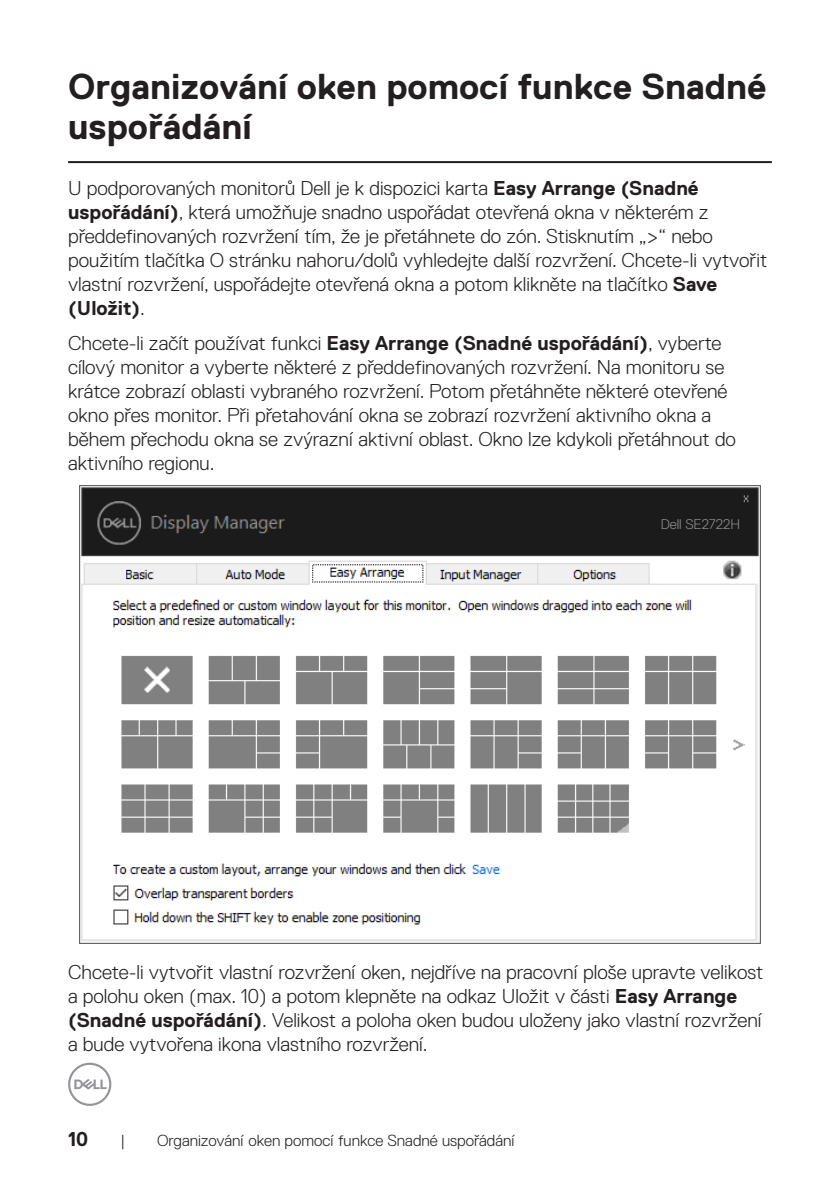
<style>
.page{position:relative;width:840px;height:1191px;background:#fff}
.page>*{position:absolute;margin:0;border:0;box-sizing:border-box;transform-origin:0 0}
.Head_1{font:700 36px/40px "Dell Replica";color:#231f20}
.Paragraph{font:300 20px/24px "Dell Replica";color:#231f20}
.t1{font:700 20px "Dell Replica";color:#231f20}
.t2{font:300 16px "Dell Replica";color:#231f20}
.t3{font:300 14px "Dell Replica";color:#939393}
.s1{font-weight:700}
</style>
<div class="page">
<svg style="left:68px;top:1062px;width:43px;height:44px"></svg>
<hr style="left:68px;top:161px;width:703px;height:2px;background:#231f20">
<img style="left:79px;top:485px;width:681px;height:459px">
<div style="left:630px;top:514px;width:109px;height:21px;background:#1b1b1b"></div>
<p class="Head_1" style="left:68px;top:66px;width:699px">Organizování oken pomocí funkce Snadné uspořádání</p>
<p class="Paragraph" style="left:68px;top:176px;width:700px">U podporovaných monitorů Dell je k dispozici karta <span class="s1">Easy Arrange (Snadné uspořádání)</span>, která umožňuje snadno uspořádat otevřená okna v některém z předdefinovaných rozvržení tím, že je přetáhnete do zón. Stisknutím „&gt;“ nebo použitím tlačítka O stránku nahoru/dolů vyhledejte další rozvržení. Chcete-li vytvořit vlastní rozvržení, uspořádejte otevřená okna a potom klikněte na tlačítko <span class="s1">Save (Uložit)</span>.</p>
<p class="Paragraph" style="left:68px;top:331px;width:669px">Chcete-li začít používat funkci <span class="s1">Easy Arrange (Snadné uspořádání)</span>, vyberte cílový monitor a vyberte některé z předdefinovaných rozvržení. Na monitoru se krátce zobrazí oblasti vybraného rozvržení. Potom přetáhněte některé otevřené okno přes monitor. Při přetahování okna se zobrazí rozvržení aktivního okna a během přechodu okna se zvýrazní aktivní oblast. Okno lze kdykoli přetáhnout do aktivního regionu.</p>
<p class="t3" style="left:660px;top:516px;width:81px">Dell SE2722H</p>
<p class="Paragraph" style="left:68px;top:960px;width:696px">Chcete-li vytvořit vlastní rozvržení oken, nejdříve na pracovní ploše upravte velikost a polohu oken (max. 10) a potom klepněte na odkaz Uložit v části <span class="s1">Easy Arrange (Snadné uspořádání)</span>. Velikost a poloha oken budou uloženy jako vlastní rozvržení a bude vytvořena ikona vlastního rozvržení.</p>
<p class="t1" style="left:68px;top:1127px;width:22px">10</p>
<p class="t2" style="left:120px;top:1131px;width:6px">|</p>
<p class="t2" style="left:157px;top:1131px;width:358px">Organizování oken pomocí funkce Snadné uspořádání</p>
</div>
